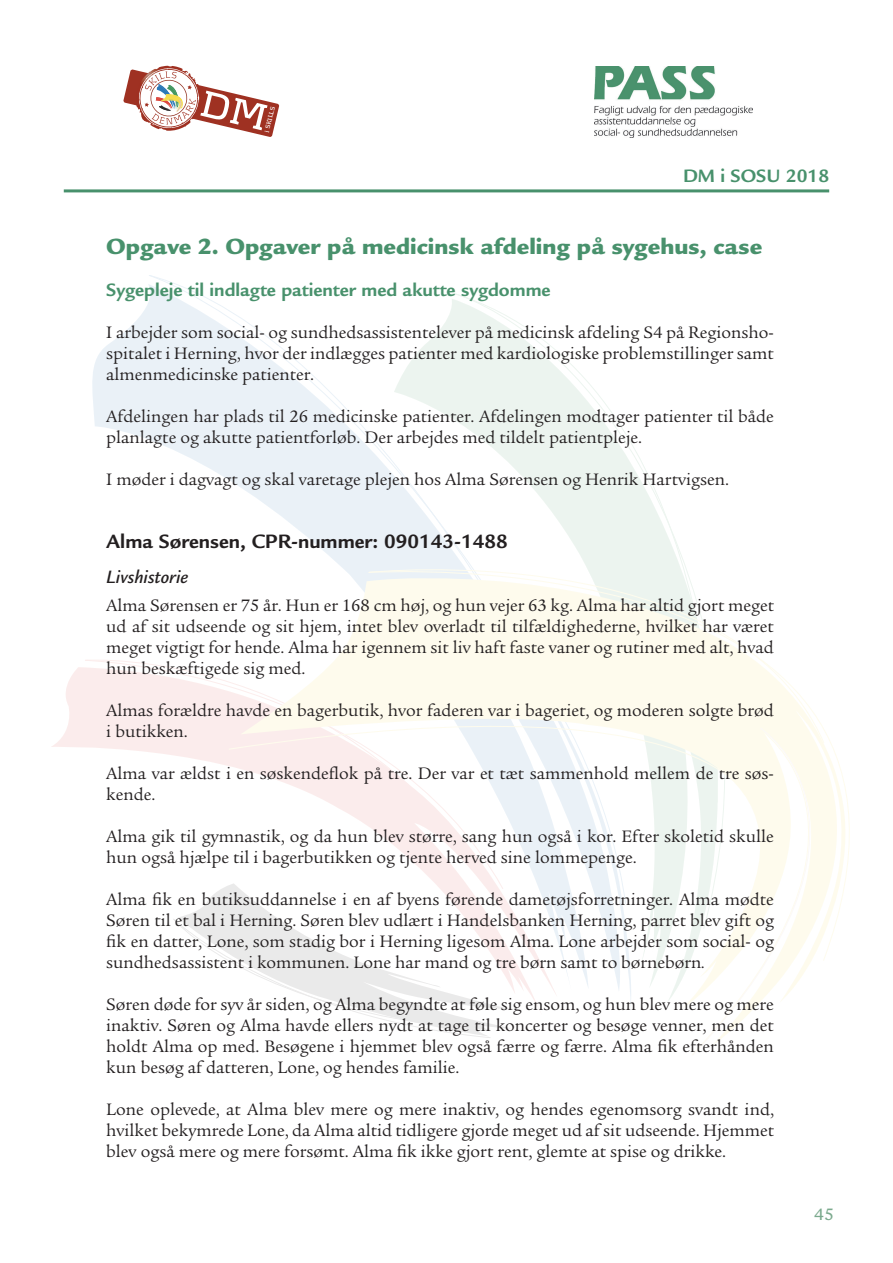
<style>
.page{position:relative;width:893px;height:1263px;background:#fff}
.page>*{position:absolute;margin:0;border:0;box-sizing:border-box;transform-origin:0 0}
.t1{font:900 24px "Legacy Sans Std";color:#48916c}
.t2{font:700 21px "Legacy Sans Std";color:#231f20}
.t3{font:700 19.5px "Legacy Sans Std";color:#48916c}
.t4{font:italic 500 19.5px "Legacy Sans Std";color:#231f20}
.t5{font:18px/21px "Legacy Serif Std";color:#231f20;text-align:justify}
.t6{font:500 18px "Legacy Sans Std";color:#7caa8e}
.t7{font:700 6.45px "Kontrapunkt";color:#fff}
.s1{font-style:italic}
</style>
<div class="page">
<hr style="left:64px;top:189px;width:765px;height:3px;background:#48916c">
<img style="left:594px;top:66px;width:159px;height:72px">
<svg style="left:52px;top:667px;width:33px;height:80px;fill:#fbecec"></svg>
<svg style="left:87px;top:284px;width:87px;height:636px"></svg>
<svg style="left:149px;top:275px;width:304px;height:628px"></svg>
<svg style="left:394px;top:299px;width:58px;height:236px"></svg>
<svg style="left:452px;top:293px;width:222px;height:242px"></svg>
<svg style="left:369px;top:536px;width:320px;height:40px"></svg>
<svg style="left:229px;top:670px;width:11px;height:152px"></svg>
<svg style="left:177px;top:883px;width:63px;height:36px;fill:#ebeaea"></svg>
<svg style="left:174px;top:919px;width:66px;height:48px"></svg>
<svg style="left:240px;top:576px;width:583px;height:462px"></svg>
<svg style="left:693px;top:728px;width:156px;height:326px"></svg>
<svg style="left:123px;top:67px;width:156px;height:70px"></svg>
<p class="t7" style="left:263px;top:131px;width:28px;rotate:-76deg">i SKILLS</p>
<p class="t3" style="left:683px;top:164px;width:148px">DM i SOSU 2018</p>
<h1 class="t1" style="left:106px;top:232px;width:657px">Opgave 2. Opgaver på medicinsk afdeling på sygehus, case</h1>
<p class="t3" style="left:106px;top:279px;width:446px">Sygepleje til indlagte patienter med akutte sygdomme</p>
<p class="t5" style="left:106px;top:322px;width:669px">I arbejder som social- og sundhedsassistentelever på medicinsk afdeling S4 på Regionsho&shy;spitalet i Herning, hvor der indlægges patienter med kardiologiske problemstillinger samt almenmedicinske patienter.</p>
<p class="t5" style="left:106px;top:406px;width:669px">Afdelingen har plads til 26 medicinske patienter. Afdelingen modtager patienter til både planlagte og akutte patientforløb. Der arbejdes med tildelt patientpleje.</p>
<p class="t5" style="left:106px;top:469px;width:624px">I møder i dagvagt og skal varetage plejen hos Alma Sørensen og Henrik Hartvigsen.</p>
<p class="t2" style="left:106px;top:529px;width:403px">Alma Sørensen, CPR-nummer: 090143-1488</p>
<p class="t4" style="left:106px;top:566px;width:84px">Livshistorie</p>
<p class="t5" style="left:106px;top:595px;width:669px">Alma Sørensen er 75 år. Hun er 168 cm høj, og hun vejer 63 kg. Alma har altid gjort meget ud af sit udseende og sit hjem, intet blev overladt til tilfældighederne, hvilket har været meget vigtigt for hende. Alma har igennem sit liv haft faste vaner og rutiner med alt, hvad hun beskæftigede sig med.</p>
<p class="t5" style="left:106px;top:700px;width:669px">Almas forældre havde en bagerbutik, hvor faderen var i bageriet, og moderen solgte brød i butikken.</p>
<p class="t5" style="left:106px;top:763px;width:668px">Alma var ældst i en søskendeflok på tre. Der var et tæt sammenhold mellem de tre søs&shy;kende.</p>
<p class="t5" style="left:106px;top:826px;width:669px">Alma gik til gymnastik, og da hun blev større, sang hun også i kor. Efter skoletid skulle hun også hjælpe til i bagerbutikken og tjente herved sine lommepenge.</p>
<p class="t5" style="left:106px;top:889px;width:669px">Alma fik en butiksuddannelse i en af byens førende dametøjsforretninger. Alma mødte Søren til et bal i Herning. Søren blev udlært i Handelsbanken Herning, parret blev gift og fik en datter, Lone, som stadig bor i Herning ligesom Alma. Lone arbejder som social- og sundhedsassistent i kommunen. Lone har mand og tre børn samt to børnebørn<span class="s1">.</span></p>
<p class="t5" style="left:106px;top:994px;width:669px">Søren døde for syv år siden, og Alma begyndte at føle sig ensom, og hun blev mere og mere inaktiv. Søren og Alma havde ellers nydt at tage til koncerter og besøge venner, men det holdt Alma op med. Besøgene i hjemmet blev også færre og færre. Alma fik efterhånden kun besøg af datteren, Lone, og hendes familie.</p>
<p class="t5" style="left:106px;top:1099px;width:669px">Lone oplevede, at Alma blev mere og mere inaktiv, og hendes egenomsorg svandt ind, hvilket bekymrede Lone, da Alma altid tidligere gjorde meget ud af sit udseende. Hjemmet blev også mere og mere forsømt. Alma fik ikke gjort rent, glemte at spise og drikke.</p>
<p class="t6" style="left:814px;top:1204px;width:21px">45</p>
</div>
